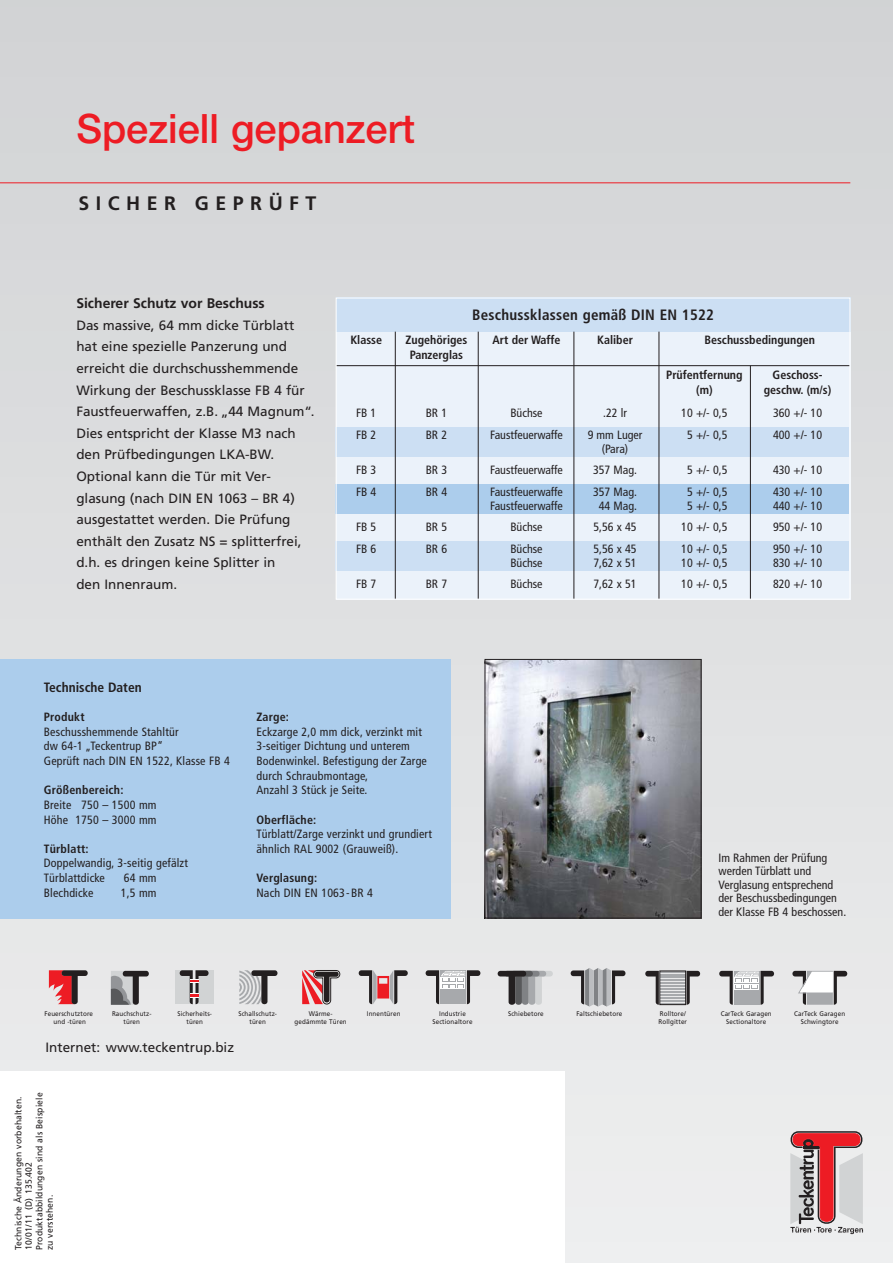
<style>
.page{position:relative;width:893px;height:1263px;background:#fff}
.page>*{position:absolute;margin:0;border:0;box-sizing:border-box;transform-origin:0 0}
.t1{font:500 40.5px "Helvetica Neue";color:#ed1c24}
.t2{font:700 19.5px "Frutiger";letter-spacing:.335em;color:#231f20}
.t3{font:700 condensed 15px "Frutiger";letter-spacing:.015em;color:#231f20}
.t4{font:700 13.95px "Frutiger LT Pro";color:#231f20}
.t5{font:13.5px/21.6px "Frutiger";color:#231f20}
.t6{font:700 condensed 13.5px "Frutiger";color:#231f20}
.t7{font:condensed 12px/14.7px "Frutiger";letter-spacing:.015em;color:#231f20}
.t8{font:700 condensed 12px "Frutiger";color:#231f20}
.t9{font:9px/10.5px "Frutiger";letter-spacing:.015em;color:#231f20;scale:.95 1}
.t10{font:6.75px/7.5px "Frutiger";letter-spacing:.015em;color:#231f20;text-align:center;scale:.93 1}
</style>
<div class="page">
<div style="left:0;top:0;width:892px;height:1263px;background:linear-gradient(to bottom,#d1d3d5,#eeeeef)"></div>
<div style="left:0;top:1071px;width:564px;height:192px;background:#fff"></div>
<svg style="left:787px;top:1130px;width:78px;height:104px;background:#c99a9d"></svg>
<svg style="left:49px;top:970px;width:39px;height:34px"></svg>
<svg style="left:111px;top:971px;width:38px;height:34px"></svg>
<div style="left:175px;top:970px;width:18px;height:34px;background:#d1d3d4"></div>
<div style="left:196px;top:970px;width:17px;height:34px;background:#d1d3d4"></div>
<svg style="left:180px;top:970px;width:29px;height:34px"></svg>
<svg style="left:239px;top:970px;width:38px;height:34px"></svg>
<svg style="left:302px;top:970px;width:38px;height:34px"></svg>
<svg style="left:359px;top:970px;width:49px;height:34px;background:#ba9ea1"></svg>
<svg style="left:426px;top:970px;width:54px;height:34px;background:#b5b4b6"></svg>
<svg style="left:498px;top:971px;width:55px;height:34px;background:#9d9d9f"></svg>
<svg style="left:571px;top:968px;width:54px;height:39px;background:#aaaaac"></svg>
<svg style="left:645px;top:971px;width:55px;height:34px"></svg>
<hr style="left:660px;top:988px;width:26px;height:2px;background:#a7a9ac">
<hr style="left:660px;top:991px;width:26px;height:2px;background:#a7a9ac">
<hr style="left:660px;top:994px;width:26px;height:2px;background:#a7a9ac">
<hr style="left:660px;top:997px;width:26px;height:2px;background:#a7a9ac">
<hr style="left:660px;top:1000px;width:26px;height:2px;background:#a7a9ac">
<div style="left:660px;top:971px;width:26px;height:34px;border:1px solid #231f20"></div>
<svg style="left:719px;top:971px;width:55px;height:34px;background:#b6b6b7"></svg>
<svg style="left:792px;top:971px;width:55px;height:34px"></svg>
<hr style="left:0;top:182px;width:850px;height:1px;background:#ed1c24">
<img style="left:487px;top:661px;width:212px;height:255px">
<div style="left:485px;top:659px;width:216px;height:259px;border:1px solid #231f20"></div>
<div style="left:0;top:659px;width:451px;height:259px;background:#accdec"></div>
<div style="left:336px;top:298px;width:514px;height:291px;background:#ccdff3"></div>
<div style="left:336px;top:332px;width:514px;height:268px;background:#ebf2fa"></div>
<hr style="left:336px;top:365px;width:514px;height:1px;background:#231f20">
<div style="left:335px;top:427px;width:514px;height:30px;background:#ccdff3"></div>
<div style="left:335px;top:484px;width:514px;height:30px;background:#accdec"></div>
<div style="left:335px;top:541px;width:514px;height:30px;background:#ccdff3"></div>
<hr style="left:659px;top:332px;width:1px;height:267px;background:#231f20">
<hr style="left:395px;top:332px;width:1px;height:267px;background:#231f20">
<hr style="left:478px;top:332px;width:1px;height:267px;background:#231f20">
<hr style="left:574px;top:332px;width:1px;height:267px;background:#231f20">
<hr style="left:750px;top:366px;width:1px;height:233px;background:#231f20">
<div style="left:336px;top:298px;width:514px;height:302px;border:1px solid #fff"></div>
<h1 class="t1" style="left:76px;top:114px;width:340px">Speziell gepanzert</h1>
<h2 class="t2" style="left:78px;top:196px;width:239px">SICHER GEPRÜFT</h2>
<p class="t4" style="left:76px;top:298px;width:190px">Sicherer Schutz vor Beschuss</p>
<p class="t5" style="left:76px;top:315px;width:240px">Das massive, 64 mm dicke Türblatt hat eine spezielle Panzerung und erreicht die durchschusshemmende<br>Wirkung der Beschussklasse FB 4 für<br>Faustfeuerwaffen, z.B. „44 Magnum“.<br>Dies entspricht der Klasse M3 nach den Prüf bedingungen LKA-BW.<br>Optional kann die Tür mit Ver&shy;glasung (nach DIN EN 1063 – BR 4) ausgestattet werden. Die Prüfung enthält den Zusatz NS = splitterfrei, d.h. es dringen keine Splitter in<br>den Innenraum.</p>
<p class="t3" style="left:472px;top:308px;width:243px">Beschussklassen gemäß DIN EN 1522</p>
<p class="t8" style="left:350px;top:335px;width:33px">Klasse</p>
<p class="t8" style="left:405px;top:335px;width:64px">Zugehöriges</p>
<p class="t8" style="left:492px;top:335px;width:70px">Art der Waffe</p>
<p class="t8" style="left:597px;top:335px;width:37px">Kaliber</p>
<p class="t8" style="left:704px;top:335px;width:112px">Beschussbedingungen</p>
<p class="t8" style="left:410px;top:350px;width:55px">Panzerglas</p>
<p class="t8" style="left:666px;top:370px;width:78px">Prüfentfernung</p>
<p class="t8" style="left:772px;top:370px;width:51px">Geschoss-</p>
<p class="t8" style="left:696px;top:385px;width:18px">(m)</p>
<p class="t8" style="left:764px;top:385px;width:69px">geschw. (m/s)</p>
<p class="t7" style="left:356px;top:407px;width:22px">FB 1</p>
<p class="t7" style="left:426px;top:407px;width:23px">BR 1</p>
<p class="t7" style="left:510px;top:407px;width:34px">Büchse</p>
<p class="t7" style="left:603px;top:407px;width:25px">.22 lr</p>
<p class="t7" style="left:681px;top:407px;width:48px">10 +/- 0,5</p>
<p class="t7" style="left:773px;top:407px;width:50px">360 +/- 10</p>
<p class="t7" style="left:356px;top:428px;width:22px">FB 2</p>
<p class="t7" style="left:426px;top:428px;width:23px">BR 2</p>
<p class="t7" style="left:490px;top:428px;width:74px">Faustfeuerwaffe</p>
<p class="t7" style="left:588px;top:428px;width:56px">9 mm Luger</p>
<p class="t7" style="left:687px;top:428px;width:42px">5 +/- 0,5</p>
<p class="t7" style="left:773px;top:428px;width:50px">400 +/- 10</p>
<p class="t7" style="left:602px;top:442px;width:28px">(Para)</p>
<p class="t7" style="left:356px;top:464px;width:22px">FB 3</p>
<p class="t7" style="left:426px;top:464px;width:23px">BR 3</p>
<p class="t7" style="left:490px;top:464px;width:74px">Faustfeuerwaffe</p>
<p class="t7" style="left:593px;top:464px;width:45px">357 Mag.</p>
<p class="t7" style="left:687px;top:464px;width:42px">5 +/- 0,5</p>
<p class="t7" style="left:773px;top:464px;width:50px">430 +/- 10</p>
<p class="t7" style="left:356px;top:485px;width:22px">FB 4</p>
<p class="t7" style="left:426px;top:485px;width:23px">BR 4</p>
<p class="t7" style="left:490px;top:485px;width:74px">Faustfeuerwaffe</p>
<p class="t7" style="left:593px;top:485px;width:45px">357 Mag.</p>
<p class="t7" style="left:687px;top:485px;width:42px">5 +/- 0,5</p>
<p class="t7" style="left:773px;top:485px;width:50px">430 +/- 10</p>
<p class="t7" style="left:490px;top:499px;width:74px">Faustfeuerwaffe</p>
<p class="t7" style="left:599px;top:499px;width:40px">44 Mag.</p>
<p class="t7" style="left:687px;top:499px;width:42px">5 +/- 0,5</p>
<p class="t7" style="left:773px;top:499px;width:50px">440 +/- 10</p>
<p class="t7" style="left:356px;top:521px;width:22px">FB 5</p>
<p class="t7" style="left:426px;top:521px;width:23px">BR 5</p>
<p class="t7" style="left:510px;top:521px;width:34px">Büchse</p>
<p class="t7" style="left:593px;top:521px;width:45px">5,56 x 45</p>
<p class="t7" style="left:681px;top:521px;width:48px">10 +/- 0,5</p>
<p class="t7" style="left:773px;top:521px;width:50px">950 +/- 10</p>
<p class="t7" style="left:356px;top:542px;width:22px">FB 6</p>
<p class="t7" style="left:426px;top:542px;width:23px">BR 6</p>
<p class="t7" style="left:510px;top:542px;width:34px">Büchse</p>
<p class="t7" style="left:593px;top:542px;width:45px">5,56 x 45</p>
<p class="t7" style="left:681px;top:542px;width:48px">10 +/- 0,5</p>
<p class="t7" style="left:773px;top:542px;width:50px">950 +/- 10</p>
<p class="t7" style="left:510px;top:556px;width:34px">Büchse</p>
<p class="t7" style="left:593px;top:556px;width:45px">7,62 x 51</p>
<p class="t7" style="left:681px;top:556px;width:48px">10 +/- 0,5</p>
<p class="t7" style="left:773px;top:556px;width:50px">830 +/- 10</p>
<p class="t7" style="left:356px;top:578px;width:22px">FB 7</p>
<p class="t7" style="left:426px;top:578px;width:23px">BR 7</p>
<p class="t7" style="left:510px;top:578px;width:34px">Büchse</p>
<p class="t7" style="left:593px;top:578px;width:45px">7,62 x 51</p>
<p class="t7" style="left:681px;top:578px;width:48px">10 +/- 0,5</p>
<p class="t7" style="left:773px;top:578px;width:50px">820 +/- 10</p>
<p class="t6" style="left:44px;top:682px;width:99px">Technische Daten</p>
<p class="t8" style="left:44px;top:712px;width:42px">Produkt</p>
<p class="t7" style="left:44px;top:725px;width:188px">Beschusshemmende Stahltür<br>dw 64-1 „Teckentrup BP“<br>Geprüft nach DIN EN 1522, Klasse FB 4</p>
<p class="t8" style="left:44px;top:785px;width:81px">Größenbereich:</p>
<p class="t7" style="left:44px;top:798px;width:114px">Breite 750 – 1500 mm<br>Höhe 1750 – 3000 mm</p>
<p class="t8" style="left:44px;top:844px;width:46px">Türblatt:</p>
<p class="t7" style="left:44px;top:857px;width:146px">Doppelwandig, 3-seitig gefälzt<br>Türblattdicke</p>
<p class="t7" style="left:124px;top:872px;width:34px">64 mm</p>
<p class="t7" style="left:44px;top:886px;width:51px">Blechdicke</p>
<p class="t7" style="left:121px;top:886px;width:37px">1,5 mm</p>
<p class="t8" style="left:256px;top:712px;width:34px">Zarge:</p>
<p class="t7" style="left:256px;top:725px;width:172px">Eckzarge 2,0 mm dick, verzinkt mit<br>3-seitiger Dichtung und unterem<br>Bodenwinkel. Befestigung der Zarge durch Schraubmontage,<br>Anzahl 3 Stück je Seite.</p>
<p class="t8" style="left:256px;top:815px;width:61px">Oberfläche:</p>
<p class="t7" style="left:256px;top:828px;width:177px">Türblatt/Zarge verzinkt und grundiert ähnlich RAL 9002 (Grauweiß).</p>
<p class="t8" style="left:256px;top:873px;width:62px">Verglasung:</p>
<p class="t7" style="left:256px;top:886px;width:118px">Nach DIN EN 1063-BR 4</p>
<p class="t7" style="left:718px;top:852px;width:129px;line-height:13.5px">Im Rahmen der Prüfung werden Türblatt und<br>Verglasung entsprechend der Beschussbedingungen der Klasse FB 4 beschossen.</p>
<p class="t10" style="left:45px;top:1011px;width:54px">Feuerschutztore und -türen</p>
<p class="t10" style="left:112px;top:1011px;width:44px">Rauchschutz&shy;türen</p>
<p class="t10" style="left:177px;top:1011px;width:39px">Sicherheits&shy;türen</p>
<p class="t10" style="left:238px;top:1011px;width:43px">Schallschutz&shy;türen</p>
<p class="t10" style="left:295px;top:1011px;width:58px">Wärme - gedämmte Türen</p>
<p class="t10" style="left:367px;top:1011px;width:38px">Innentüren</p>
<p class="t5" style="left:46px;top:1037px;width:190px">Internet: www.teckentrup.biz</p>
<p class="t9" style="left:14px;top:1250px;width:167px;rotate:-90deg">Technische Änderungen vorbehalten.<br>10/01/11 (D) 135.402<br>Produktabbildungen sind als Beispiele zu verstehen.</p>
<p class="t10" style="left:432px;top:1011px;width:44px">Industrie<br>Sectionaltore</p>
<p class="t10" style="left:508px;top:1011px;width:40px">Schiebetore</p>
<p class="t10" style="left:576px;top:1011px;width:51px">Faltschiebetore</p>
<p class="t10" style="left:658px;top:1011px;width:32px;text-align:left">Rolltore/<br>Rollgitter</p>
<p class="t10" style="left:721px;top:1011px;width:56px">CarTeck Garagen<br>Sectionaltore</p>
<p class="t10" style="left:794px;top:1011px;width:56px">CarTeck Garagen<br>Schwingtore</p>
</div>
